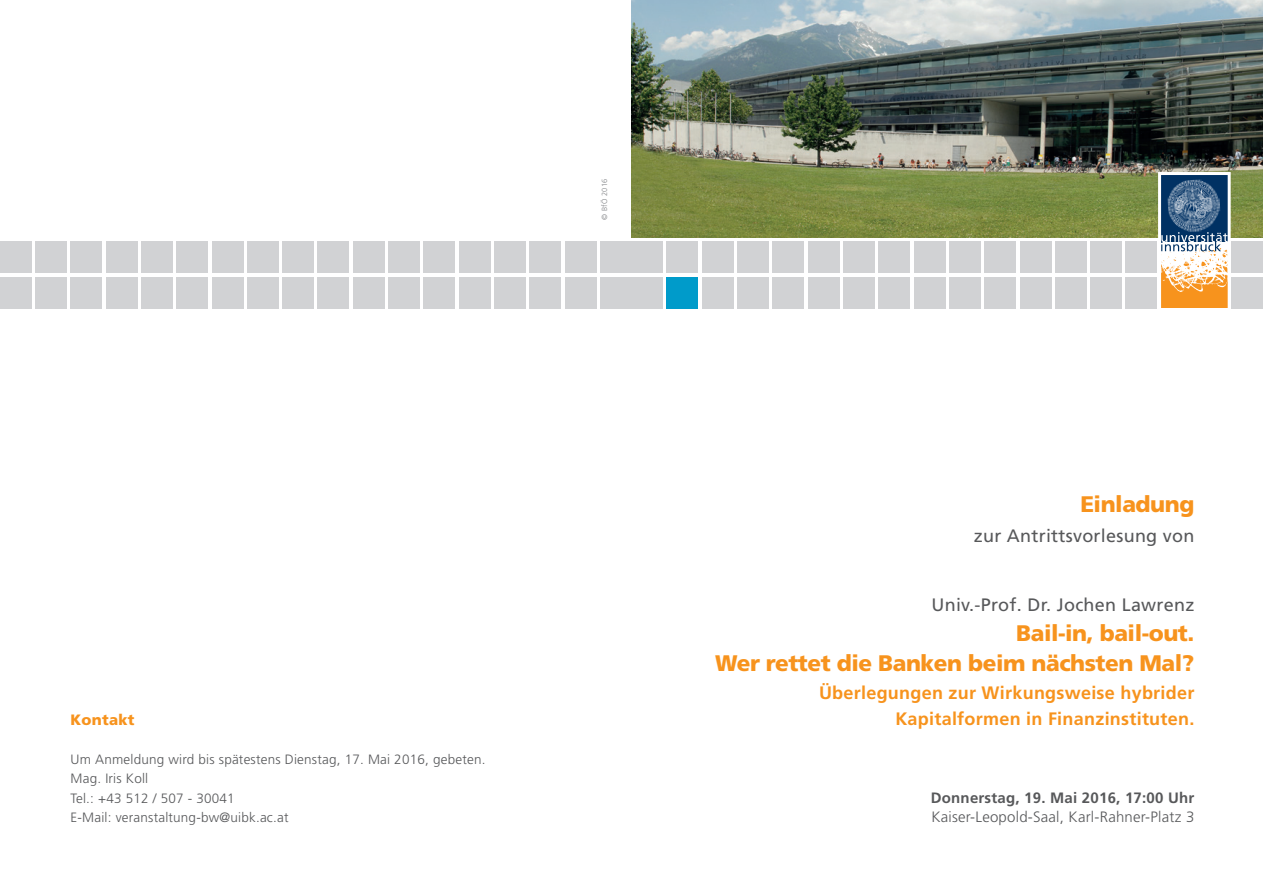
<style>
.page{position:relative;width:1263px;height:893px;background:#fff}
.page>*{position:absolute;margin:0;border:0;box-sizing:border-box;transform-origin:0 0}
.t1{font:900 22.5px/30px "Frutiger";letter-spacing:-.02em;color:#f7931d;text-align:right}
.t2{font:700 18px/25.5px "Frutiger";letter-spacing:.015em;color:#f7931d;text-align:right}
.t3{font:18px "Frutiger";letter-spacing:.015em;color:#57585a}
.t4{font:300 15px "Frutiger";letter-spacing:.015em;color:#57585a}
.t5{font:700 15px "Frutiger";letter-spacing:.015em;color:#57585a}
.t6{font:900 15px "Frutiger";letter-spacing:.015em;color:#f7931d}
.t7{font:300 13.5px/19.5px "Frutiger";letter-spacing:.015em;color:#57585a}
.t8{font:300 7.5px "Frutiger";letter-spacing:.03em;color:#808285}
</style>
<div class="page">
<img style="left:632px;top:0;width:631px;height:238px">
<div style="left:1126px;top:277px;width:31px;height:31px;background:#d1d2d4"></div>
<div style="left:1090px;top:277px;width:32px;height:31px;background:#d1d2d4"></div>
<div style="left:1055px;top:277px;width:31px;height:31px;background:#d1d2d4"></div>
<div style="left:1020px;top:277px;width:31px;height:31px;background:#d1d2d4"></div>
<div style="left:984px;top:277px;width:32px;height:31px;background:#d1d2d4"></div>
<div style="left:949px;top:277px;width:31px;height:31px;background:#d1d2d4"></div>
<div style="left:879px;top:277px;width:31px;height:31px;background:#d1d2d4"></div>
<div style="left:843px;top:277px;width:32px;height:31px;background:#d1d2d4"></div>
<div style="left:914px;top:277px;width:31px;height:31px;background:#d1d2d4"></div>
<div style="left:1232px;top:277px;width:31px;height:31px;background:#d1d2d4"></div>
<div style="left:1232px;top:242px;width:31px;height:31px;background:#d1d2d4"></div>
<div style="left:1126px;top:242px;width:31px;height:31px;background:#d1d2d4"></div>
<div style="left:1090px;top:242px;width:32px;height:31px;background:#d1d2d4"></div>
<div style="left:1055px;top:242px;width:31px;height:31px;background:#d1d2d4"></div>
<div style="left:1020px;top:242px;width:31px;height:31px;background:#d1d2d4"></div>
<div style="left:984px;top:242px;width:32px;height:31px;background:#d1d2d4"></div>
<div style="left:949px;top:242px;width:31px;height:31px;background:#d1d2d4"></div>
<div style="left:879px;top:242px;width:31px;height:31px;background:#d1d2d4"></div>
<div style="left:843px;top:242px;width:32px;height:31px;background:#d1d2d4"></div>
<div style="left:914px;top:242px;width:31px;height:31px;background:#d1d2d4"></div>
<div style="left:808px;top:277px;width:31px;height:31px;background:#d1d2d4"></div>
<div style="left:773px;top:277px;width:31px;height:31px;background:#d1d2d4"></div>
<div style="left:737px;top:277px;width:32px;height:31px;background:#d1d2d4"></div>
<div style="left:702px;top:277px;width:31px;height:31px;background:#d1d2d4"></div>
<div style="left:667px;top:277px;width:31px;height:31px;background:#009bca"></div>
<div style="left:631px;top:277px;width:32px;height:31px;background:#d1d2d4"></div>
<div style="left:808px;top:242px;width:31px;height:31px;background:#d1d2d4"></div>
<div style="left:773px;top:242px;width:31px;height:31px;background:#d1d2d4"></div>
<div style="left:737px;top:242px;width:32px;height:31px;background:#d1d2d4"></div>
<div style="left:702px;top:242px;width:31px;height:31px;background:#d1d2d4"></div>
<div style="left:667px;top:242px;width:31px;height:31px;background:#d1d2d4"></div>
<div style="left:631px;top:242px;width:32px;height:31px;background:#d1d2d4"></div>
<svg style="left:1156px;top:171px;width:76px;height:138px"></svg>
<div style="left:494px;top:277px;width:32px;height:31px;background:#d1d2d4"></div>
<div style="left:459px;top:277px;width:31px;height:31px;background:#d1d2d4"></div>
<div style="left:424px;top:277px;width:31px;height:31px;background:#d1d2d4"></div>
<div style="left:388px;top:277px;width:32px;height:31px;background:#d1d2d4"></div>
<div style="left:353px;top:277px;width:31px;height:31px;background:#d1d2d4"></div>
<div style="left:318px;top:277px;width:31px;height:31px;background:#d1d2d4"></div>
<div style="left:247px;top:277px;width:31px;height:31px;background:#d1d2d4"></div>
<div style="left:212px;top:277px;width:31px;height:31px;background:#d1d2d4"></div>
<div style="left:282px;top:277px;width:32px;height:31px;background:#d1d2d4"></div>
<div style="left:600px;top:277px;width:31px;height:31px;background:#d1d2d4"></div>
<div style="left:600px;top:242px;width:31px;height:31px;background:#d1d2d4"></div>
<div style="left:494px;top:242px;width:32px;height:31px;background:#d1d2d4"></div>
<div style="left:459px;top:242px;width:31px;height:31px;background:#d1d2d4"></div>
<div style="left:424px;top:242px;width:31px;height:31px;background:#d1d2d4"></div>
<div style="left:388px;top:242px;width:32px;height:31px;background:#d1d2d4"></div>
<div style="left:353px;top:242px;width:31px;height:31px;background:#d1d2d4"></div>
<div style="left:318px;top:242px;width:31px;height:31px;background:#d1d2d4"></div>
<div style="left:247px;top:242px;width:31px;height:31px;background:#d1d2d4"></div>
<div style="left:212px;top:242px;width:31px;height:31px;background:#d1d2d4"></div>
<div style="left:282px;top:242px;width:32px;height:31px;background:#d1d2d4"></div>
<div style="left:176px;top:277px;width:32px;height:31px;background:#d1d2d4"></div>
<div style="left:141px;top:277px;width:32px;height:31px;background:#d1d2d4"></div>
<div style="left:106px;top:277px;width:31px;height:31px;background:#d1d2d4"></div>
<div style="left:71px;top:277px;width:31px;height:31px;background:#d1d2d4"></div>
<div style="left:35px;top:277px;width:32px;height:31px;background:#d1d2d4"></div>
<div style="left:176px;top:242px;width:32px;height:31px;background:#d1d2d4"></div>
<div style="left:141px;top:242px;width:32px;height:31px;background:#d1d2d4"></div>
<div style="left:106px;top:242px;width:31px;height:31px;background:#d1d2d4"></div>
<div style="left:71px;top:242px;width:31px;height:31px;background:#d1d2d4"></div>
<div style="left:35px;top:242px;width:32px;height:31px;background:#d1d2d4"></div>
<div style="left:0;top:277px;width:31px;height:31px;background:#d1d2d4"></div>
<div style="left:0;top:242px;width:31px;height:31px;background:#d1d2d4"></div>
<div style="left:565px;top:277px;width:31px;height:31px;background:#d1d2d4"></div>
<div style="left:530px;top:277px;width:31px;height:31px;background:#d1d2d4"></div>
<div style="left:565px;top:242px;width:31px;height:31px;background:#d1d2d4"></div>
<div style="left:530px;top:242px;width:31px;height:31px;background:#d1d2d4"></div>
<p class="t6" style="left:71px;top:711px;width:65px">Kontakt</p>
<p class="t7" style="left:71px;top:749px;width:416px">Um Anmeldung wird bis spätestens Dienstag, 17. Mai 2016, gebeten.<br>Mag. Iris Koll<br>Tel.: +43 512 / 507 - 30041<br>E-Mail: veranstaltung-bw@uibk.ac.at</p>
<p class="t8" style="left:600px;top:220px;width:42px;rotate:-90deg">© BfÖ 2016</p>
<h1 class="t1" style="left:1080px;top:489px;width:116px">Einladung</h1>
<h2 class="t3" style="left:974px;top:525px;width:222px">zur Antrittsvorlesung von</h2>
<h2 class="t3" style="left:931px;top:594px;width:264px">Univ.-Prof. Dr. Jochen Lawrenz</h2>
<h1 class="t1" style="left:715px;top:618px;width:481px">Bail-in, bail-out.<br>Wer rettet die Banken beim nächsten Mal?</h1>
<h2 class="t2" style="left:819px;top:680px;width:377px">Überlegungen zur Wirkungsweise hybrider<br>Kapitalformen in Finanzinstituten.</h2>
<p class="t5" style="left:931px;top:789px;width:265px">Donnerstag, 19. Mai 2016, 17:00 Uhr</p>
<p class="t4" style="left:931px;top:809px;width:264px">Kaiser-Leopold-Saal, Karl-Rahner-Platz 3</p>
</div>
